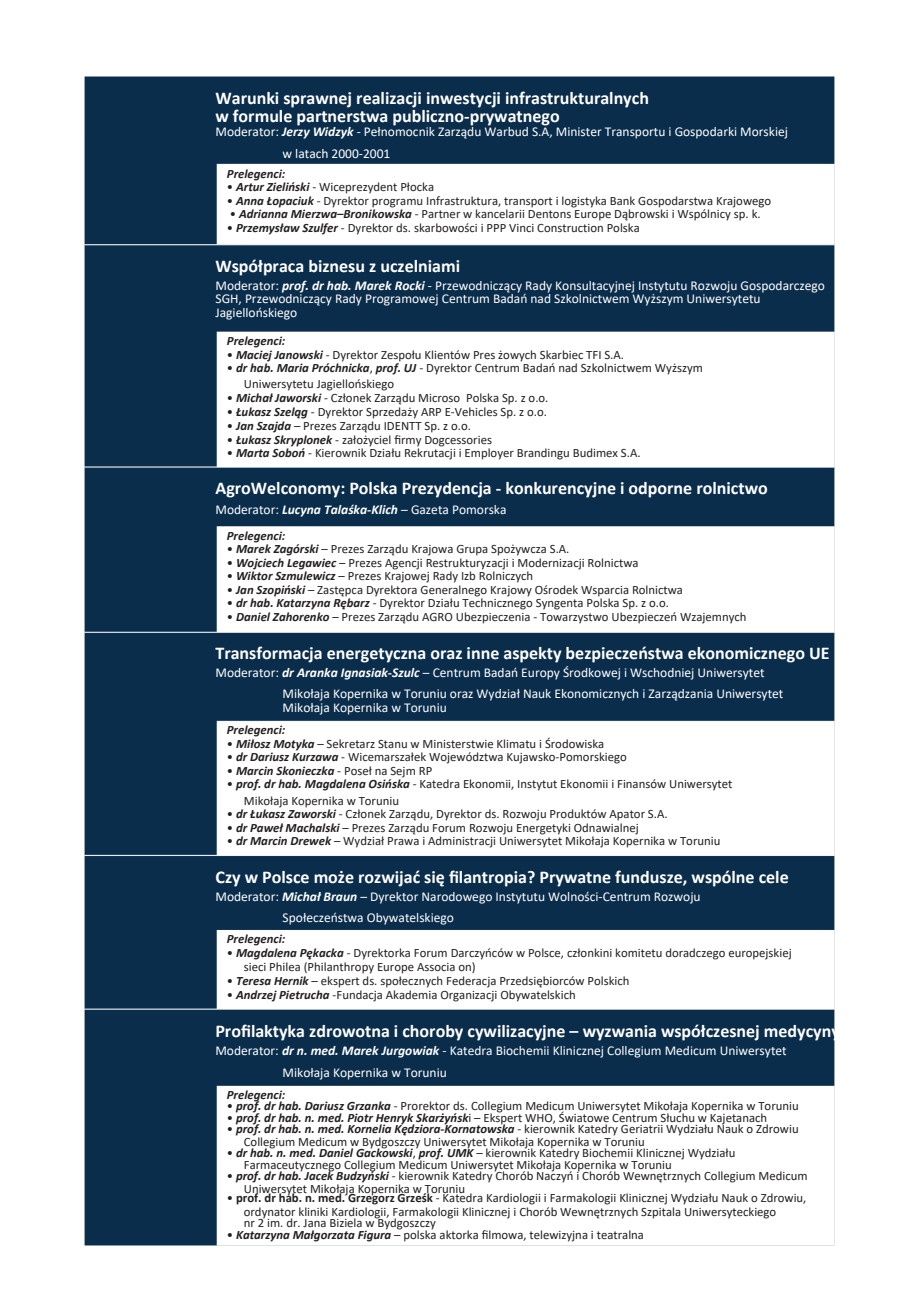
<style>
.page{position:relative;width:918px;height:1289px;background:#fff}
.page>*{position:absolute;margin:0;border:0;box-sizing:border-box;transform-origin:0 0}
.t1{font:700 18px/18px "Calibri";color:#fff}
.t2{font:13.5px/13.5px "Calibri";color:#fff}
.t3{font:12.75px/11.2px "Calibri";color:#231f20}
.t4{font:italic 700 12.75px "Calibri";color:#231f20}
.s1{font-weight:700;font-style:italic}
.s2{font-weight:400;font-style:normal}
.s3{font-weight:700}
</style>
<div class="page">
<img style="left:84px;top:76px;width:751px;height:1170px">
<p class="t1" style="left:215px;top:90px;width:435px">Warunki sprawnej realizacji inwestycji infrastrukturalnych w formule partnerstwa publiczno-prywatnego</p>
<p class="t2" style="left:215px;top:126px;width:574px">Moderator: <span class="s1">Jerzy Widzyk</span> - Pełnomocnik Zarządu Warbud S.A, Minister Transportu i Gospodarki Morskiej</p>
<p class="t2" style="left:283px;top:148px;width:109px">w latach 2000-2001</p>
<p class="t4" style="left:227px;top:168px;width:60px">Prelegenci:</p>
<p class="t3" style="left:227px;top:182px;width:209px">• <span class="s1">Artur Zieliński</span> - Wiceprezydent Płocka</p>
<h1 class="t3" style="left:227px;top:196px;width:546px">• <span class="s1">Anna Łopaciuk</span> - Dyrektor programu Infrastruktura, transport i logistyka Bank Gospodarstwa Krajowego</h1>
<p class="t3" style="left:230px;top:209px;width:532px">• <span class="s1">Adrianna Mierzwa–Bronikowska</span> - Partner w kancelarii Dentons Europe Dąbrowski i Wspólnicy sp. k.</p>
<p class="t3" style="left:227px;top:223px;width:414px">• <span class="s1">Przemysław Szulfer</span> - Dyrektor ds. skarbowości i PPP Vinci Construction Polska</p>
<p class="t1" style="left:215px;top:258px;width:246px">Współpraca biznesu z uczelniami</p>
<h1 class="t2" style="left:215px;top:279px;width:611px">Moderator: <span class="s1">prof. dr hab. Marek Rocki</span> - Przewodniczący Rady Konsultacyjnej Instytutu Rozwoju Gospodarczego<br>SGH, Przewodniczący Rady Programowej Centrum Badań nad Szkolnictwem Wyższym Uniwersytetu<br>Jagiellońskiego</h1>
<p class="t4" style="left:227px;top:336px;width:60px">Prelegenci:</p>
<p class="t3" style="left:227px;top:350px;width:399px">• <span class="s1">Maciej Janowski</span> - Dyrektor Zespołu Klientów Pres żowych Skarbiec TFI S.A.</p>
<p class="t3" style="left:227px;top:363px;width:478px">• <span class="s1">dr hab. Maria Próchnicka</span>, <span class="s1">prof. UJ</span> - Dyrektor Centrum Badań nad Szkolnictwem Wyższym</p>
<p class="t3" style="left:244px;top:379px;width:152px">Uniwersytetu Jagiellońskiego</p>
<p class="t3" style="left:227px;top:393px;width:323px">• <span class="s1">Michał Jaworski</span> - Członek Zarządu Microso Polska Sp. z o.o.</p>
<p class="t3" style="left:227px;top:407px;width:322px">• <span class="s1">Łukasz Szeląg</span> - Dyrektor Sprzedaży ARP E-Vehicles Sp. z o.o.</p>
<p class="t3" style="left:227px;top:421px;width:246px">• <span class="s1">Jan Szajda</span> – Prezes Zarządu IDENTT Sp. z o.o.</p>
<h1 class="t3" style="left:227px;top:434px;width:267px">• <span class="s1">Łukasz Skryplonek</span> - założyciel firmy Dogcessories</h1>
<p class="t3" style="left:227px;top:448px;width:415px">• <span class="s1">Marta Soboń</span> - Kierownik Działu Rekrutacji i Employer Brandingu Budimex S.A.</p>
<p class="t1" style="left:215px;top:480px;width:554px">AgroWelconomy: Polska Prezydencja - konkurencyjne i odporne rolnictwo</p>
<p class="t2" style="left:215px;top:503px;width:293px">Moderator: <span class="s1">Lucyna Talaśka-Klich</span> – Gazeta Pomorska</p>
<p class="t4" style="left:227px;top:530px;width:60px">Prelegenci:</p>
<p class="t3" style="left:227px;top:544px;width:344px">• <span class="s1">Marek Zagórski</span> – Prezes Zarządu Krajowa Grupa Spożywcza S.A.</p>
<p class="t3" style="left:227px;top:558px;width:413px">• <span class="s1">Wojciech Legawiec</span> – Prezes Agencji Restrukturyzacji i Modernizacji Rolnictwa</p>
<h1 class="t3" style="left:227px;top:571px;width:308px">• <span class="s1">Wiktor Szmulewicz</span> – Prezes Krajowej Rady Izb Rolniczych</h1>
<p class="t3" style="left:227px;top:585px;width:458px">• <span class="s1">Jan Szopiński</span> – Zastępca Dyrektora Generalnego Krajowy Ośrodek Wsparcia Rolnictwa</p>
<p class="t3" style="left:227px;top:598px;width:444px">• <span class="s1">dr hab. Katarzyna Rębarz</span> - Dyrektor Działu Technicznego Syngenta Polska Sp. z o.o.</p>
<p class="t3" style="left:227px;top:612px;width:521px">• <span class="s1">Daniel Zahorenko</span> – Prezes Zarządu AGRO Ubezpieczenia - Towarzystwo Ubezpieczeń Wzajemnych</p>
<p class="t1" style="left:215px;top:645px;width:616px">Transformacja energetyczna oraz inne aspekty bezpieczeństwa ekonomicznego UE</p>
<p class="t2" style="left:215px;top:666px;width:551px">Moderator: <span class="s1">dr Aranka Ignasiak-Szulc</span> – Centrum Badań Europy Środkowej i Wschodniej Uniwersytet</p>
<p class="t2" style="left:283px;top:688px;width:502px">Mikołaja Kopernika w Toruniu oraz Wydział Nauk Ekonomicznych i Zarządzania Uniwersytet<br>Mikołaja Kopernika w Toruniu</p>
<p class="t4" style="left:227px;top:724px;width:60px">Prelegenci:</p>
<p class="t3" style="left:227px;top:739px;width:379px">• <span class="s1">Miłosz Motyka</span> – Sekretarz Stanu w Ministerstwie Klimatu i Środowiska</p>
<p class="t3" style="left:227px;top:752px;width:402px">• <span class="s1">dr Dariusz Kurzawa</span> - Wicemarszałek Województwa Kujawsko-Pomorskiego</p>
<p class="t4" style="left:227px;top:765px;width:207px"><span class="s2">•</span> Marcin Skonieczka <span class="s2">- Poseł na Sejm RP</span></p>
<p class="t3" style="left:227px;top:779px;width:507px">• <span class="s1">prof. dr hab. Magdalena Osińska</span> - Katedra Ekonomii, Instytut Ekonomii i Finansów Uniwersytet</p>
<p class="t3" style="left:244px;top:795px;width:157px">Mikołaja Kopernika w Toruniu</p>
<p class="t3" style="left:227px;top:809px;width:442px">• <span class="s1">dr Łukasz Zaworski</span> - Członek Zarządu, Dyrektor ds. Rozwoju Produktów Apator S.A.</p>
<p class="t3" style="left:227px;top:823px;width:414px">• <span class="s1">dr Paweł Machalski</span> – Prezes Zarządu Forum Rozwoju Energetyki Odnawialnej</p>
<p class="t3" style="left:227px;top:836px;width:495px">• <span class="s1">dr Marcin Drewek</span> – Wydział Prawa i Administracji Uniwersytet Mikołaja Kopernika w Toruniu</p>
<p class="t1" style="left:215px;top:868px;width:575px">Czy w Polsce może rozwijać się filantropia? Prywatne fundusze, wspólne cele</p>
<p class="t2" style="left:215px;top:890px;width:487px">Moderator: <span class="s1">Michał Braun</span> – Dyrektor Narodowego Instytutu Wolności-Centrum Rozwoju</p>
<p class="t2" style="left:283px;top:911px;width:173px">Społeczeństwa Obywatelskiego</p>
<p class="t4" style="left:227px;top:933px;width:60px">Prelegenci:</p>
<p class="t3" style="left:227px;top:947px;width:566px">• <span class="s1">Magdalena Pękacka</span> - Dyrektorka Forum Darczyńców w Polsce, członkini komitetu doradczego europejskiej</p>
<p class="t3" style="left:244px;top:962px;width:233px">sieci Philea (Philanthropy Europe Associa on)</p>
<h1 class="t3" style="left:227px;top:976px;width:404px">• <span class="s1">Teresa Hernik</span> – ekspert ds. społecznych Federacja Przedsiębiorców Polskich</h1>
<h1 class="t3" style="left:227px;top:989px;width:350px">• <span class="s1">Andrzej Pietrucha</span> -Fundacja Akademia Organizacji Obywatelskich</h1>
<p class="t1" style="left:215px;top:1023px;width:626px">Profilaktyka zdrowotna i choroby cywilizacyjne – wyzwania współczesnej medycyny</p>
<p class="t2" style="left:215px;top:1044px;width:573px">Moderator: <span class="s1">dr n. med. Marek Jurgowiak</span> - Katedra Biochemii Klinicznej Collegium Medicum Uniwersytet</p>
<p class="t2" style="left:283px;top:1066px;width:166px">Mikołaja Kopernika w Toruniu</p>
<p class="t4" style="left:227px;top:1089px;width:60px">Prelegenci:</p>
<p class="t3" style="left:227px;top:1101px;width:573px">• <span class="s1">prof. dr hab. Dariusz Grzanka</span> - Prorektor ds. Collegium Medicum Uniwersytet Mikołaja Kopernika w Toruniu</p>
<p class="t3" style="left:227px;top:1112px;width:542px">• <span class="s1">prof. dr hab. n. med. Piotr Henryk Skarżyńsk</span>i – Ekspert WHO, Światowe Centrum Słuchu w Kajetanach</p>
<p class="t3" style="left:227px;top:1123px;width:573px">• <span class="s1">prof. dr hab. n. med. Kornelia Kędziora-Kornatowska</span> - kierownik Katedry Geriatrii Wydziału Nauk o Zdrowiu</p>
<p class="t3" style="left:244px;top:1136px;width:403px">Collegium Medicum w Bydgoszczy Uniwersytet Mikołaja Kopernika w Toruniu</p>
<p class="t3" style="left:227px;top:1148px;width:510px">• <span class="s1">dr hab. n. med. Daniel Gackowski</span>, <span class="s1">prof. UMK</span> – kierownik Katedry Biochemii Klinicznej Wydziału</p>
<p class="t3" style="left:227px;top:1170px;width:582px">• <span class="s1">prof. dr hab. Jacek Budzyński</span> - kierownik Katedry Chorób Naczyń i Chorób Wewnętrznych Collegium Medicum</p>
<p class="t3" style="left:227px;top:1193px;width:581px">• <span class="s3">prof. dr hab. n. med. Grzegorz Grześk</span> - Katedra Kardiologii i Farmakologii Klinicznej Wydziału Nauk o Zdrowiu,</p>
<p class="t3" style="left:244px;top:1160px;width:430px">Farmaceutycznego Collegium Medicum Uniwersytet Mikołaja Kopernika w Toruniu</p>
<p class="t3" style="left:244px;top:1183px;width:223px">Uniwersytet Mikołaja Kopernika w Toruniu</p>
<p class="t3" style="left:244px;top:1206px;width:534px">ordynator kliniki Kardiologii, Farmakologii Klinicznej i Chorób Wewnętrznych Szpitala Uniwersyteckiego nr 2 im. dr. Jana Biziela w Bydgoszczy</p>
<p class="t3" style="left:227px;top:1230px;width:419px">• <span class="s1">Katarzyna Małgorzata Figura</span> – polska aktorka filmowa, telewizyjna i teatralna</p>
</div>
